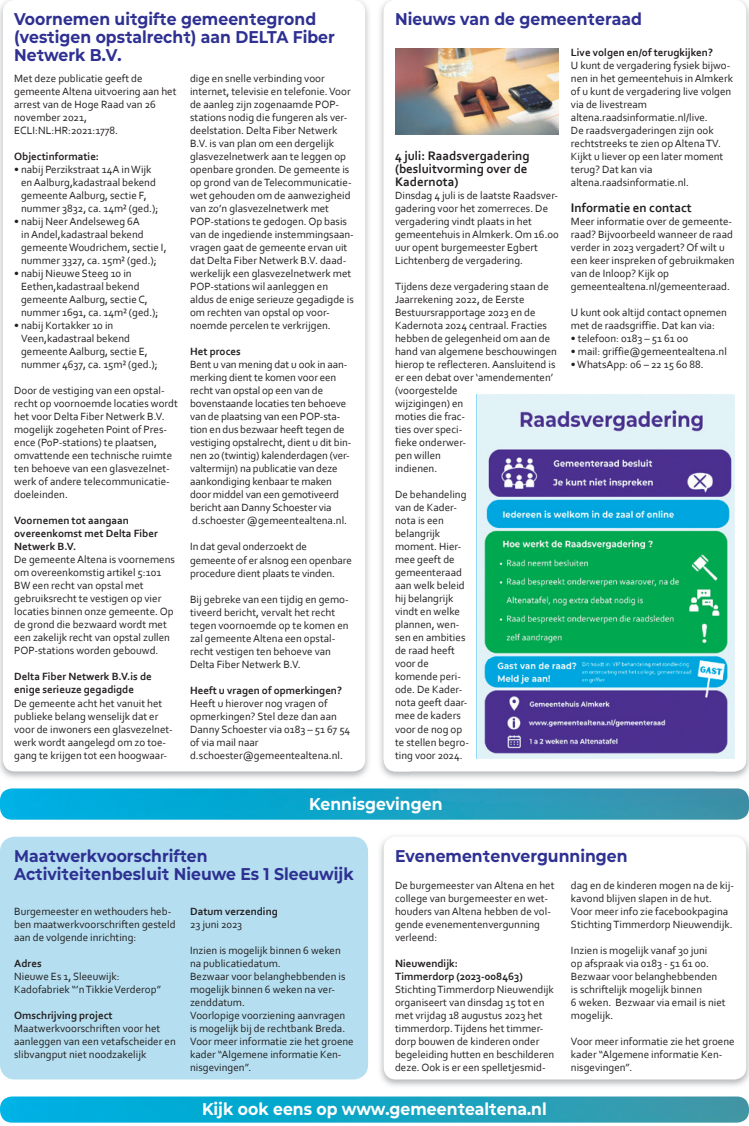
<style>
.page{position:relative;width:749px;height:1126px;background:#fff}
.page>*{position:absolute;margin:0;border:0;box-sizing:border-box;transform-origin:0 0}
.t1{font:700 17px/18px "Mont Altena";color:#2e3092}
.t2{font:700 17px "Mont Altena";color:#fff}
.t3{font:700 13px/13px "Corbel";color:#231f20}
.t4{font:11px/13px "Corbel";color:#231f20}
.t5{font:700 11px/13px "Corbel";color:#231f20}
.t6{font:11px "Corbel";letter-spacing:-.02em;color:#231f20}
</style>
<div class="page">
<img style="left:0;top:0;width:369px;height:778px">
<div style="left:3px;top:0;width:362px;height:771px;background:#fff;border-radius:12px"></div>
<img style="left:380px;top:0;width:30px;height:778px">
<img style="left:715px;top:0;width:33px;height:778px">
<div style="left:383px;top:0;width:363px;height:771px;background:#fff;border-radius:12px"></div>
<img style="left:395px;top:48px;width:163px;height:86px">
<img style="left:477px;top:394px;width:257px;height:364px">
<img style="left:380px;top:836px;width:368px;height:250px">
<div style="left:383px;top:836px;width:363px;height:243px;background:#fff;border-radius:12px"></div>
<img style="left:0;top:788px;width:748px;height:31px">
<div style="left:1px;top:838px;width:365px;height:239px;background:#b5dff0;border-radius:13px"></div>
<div style="left:0;top:836px;width:368px;height:243px;border:3px solid #b5dff0;border-radius:13px"></div>
<img style="left:0;top:1096px;width:748px;height:26px">
<h1 class="t1" style="left:14px;top:9px;width:322px">Voornemen uitgifte gemeentegrond (vestigen opstalrecht) aan DELTA Fiber<br>Netwerk B.V.</h1>
<p class="t4" style="left:14px;top:72px;width:164px">Met deze publicatie geeft de gemeente Altena uitvoering aan het arrest van de Hoge Raad van 26 november 2021,<br>ECLI:NL:HR:2021:1778.</p>
<p class="t5" style="left:14px;top:150px;width:86px">Objectinformatie:</p>
<p class="t4" style="left:21px;top:163px;width:139px;text-indent:-7px">• nabij Perzikstraat 14A in Wijk en Aalburg,kadastraal bekend gemeente Aalburg, sectie F, nummer 3832, ca. 14m² (ged.);</p>
<p class="t4" style="left:21px;top:215px;width:147px;text-indent:-7px">• nabij Neer Andelseweg 6A<br>in Andel,kadastraal bekend gemeente Woudrichem, sectie I, nummer 3327, ca. 15m² (ged.);</p>
<p class="t4" style="left:21px;top:267px;width:139px;text-indent:-7px">• nabij Nieuwe Steeg 10 in<br>Eethen,kadastraal bekend gemeente Aalburg, sectie C, nummer 1691, ca. 14m² (ged.);</p>
<p class="t4" style="left:21px;top:319px;width:138px;text-indent:-7px">• nabij Kortakker 10 in<br>Veen,kadastraal bekend gemeente Aalburg, sectie E, nummer 4637, ca. 15m² (ged.);</p>
<p class="t4" style="left:14px;top:384px;width:165px">Door de vestiging van een opstal&shy;recht op voornoemde locaties wordt het voor Delta Fiber Netwerk B.V. mogelijk zogeheten Point of Pres&shy;ence (PoP-stations) te plaatsen, omvattende een technische ruimte ten behoeve van een glasvezelnet&shy;werk of andere telecommunicatie&shy;doeleinden.</p>
<p class="t5" style="left:14px;top:514px;width:145px">Voornemen tot aangaan overeenkomst met Delta Fiber<br>Netwerk B.V.</p>
<p class="t4" style="left:14px;top:553px;width:162px">De gemeente Altena is voornemens om overeenkomstig artikel 5:101<br>BW een recht van opstal met gebruiksrecht te vestigen op vier locaties binnen onze gemeente. Op de grond die bezwaard wordt met een zakelijk recht van opstal zullen<br>POP-stations worden gebouwd.</p>
<p class="t5" style="left:14px;top:670px;width:139px">Delta Fiber Netwerk B.V.is de enige serieuze gegadigde</p>
<p class="t4" style="left:14px;top:696px;width:160px">De gemeente acht het vanuit het publieke belang wenselijk dat er voor de inwoners een glasvezelnet&shy;werk wordt aangelegd om zo toe&shy;gang te krijgen tot een hoogwaar-</p>
<p class="t4" style="left:190px;top:72px;width:165px">dige en snelle verbinding voor internet, televisie en telefonie. Voor de aanleg zijn zogenaamde POP&shy;stations nodig die fungeren als ver&shy;deelstation. Delta Fiber Netwerk B.V. is van plan om een dergelijk glasvezelnetwerk aan te leggen op openbare gronden. De gemeente is op grond van de Telecommunicatie&shy;wet gehouden om de aanwezigheid van zo’n glasvezelnetwerk met POP-stations te gedogen. Op basis van de ingediende instemmingsaan&shy;vragen gaat de gemeente ervan uit dat Delta Fiber Netwerk B.V. daad&shy;werkelijk een glasvezelnetwerk met POP-stations wil aanleggen en aldus de enige serieuze gegadigde is om rechten van opstal op voor&shy;noemde percelen te verkrijgen.</p>
<p class="t5" style="left:190px;top:345px;width:52px">Het proces</p>
<p class="t4" style="left:190px;top:358px;width:163px">Bent u van mening dat u ook in aan&shy;merking dient te komen voor een recht van opstal op een van de bovenstaande locaties ten behoeve van de plaatsing van een POP-sta&shy;tion en dus bezwaar heeft tegen de vestiging opstalrecht, dient u dit bin&shy;nen 20 (twintig) kalenderdagen (ver&shy;valtermijn) na publicatie van deze aankondiging kenbaar te maken door middel van een gemotiveerd bericht aan Danny Schoester via d.schoester @gemeentealtena.nl.</p>
<p class="t4" style="left:190px;top:540px;width:163px">In dat geval onderzoekt de gemeente of er alsnog een openbare procedure dient plaats te vinden.</p>
<p class="t4" style="left:190px;top:592px;width:160px">Bij gebreke van een tijdig en gemo&shy;tiveerd bericht, vervalt het recht tegen voornoemde op te komen en zal gemeente Altena een opstal&shy;recht vestigen ten behoeve van<br>Delta Fiber Netwerk B.V.</p>
<p class="t5" style="left:190px;top:683px;width:153px">Heeft u vragen of opmerkingen?</p>
<p class="t4" style="left:190px;top:696px;width:162px">Heeft u hierover nog vragen of opmerkingen? Stel deze dan aan<br>Danny Schoester via 0183 – 51 67 54 of via mail naar d.schoester@gemeentealtena.nl.</p>
<h1 class="t1" style="left:395px;top:9px;width:248px">Nieuws van de gemeenteraad</h1>
<p class="t3" style="left:395px;top:149px;width:136px">4 juli: Raadsvergadering (besluitvorming over de<br>Kadernota)</p>
<p class="t4" style="left:395px;top:189px;width:165px">Dinsdag 4 juli is de laatste Raadsver&shy;gadering voor het zomerreces. De vergadering vindt plaats in het gemeentehuis in Almkerk. Om 16.00 uur opent burgemeester Egbert<br>Lichtenberg de vergadering.</p>
<p class="t4" style="left:395px;top:280px;width:163px">Tijdens deze vergadering staan de<br>Jaarrekening 2022, de Eerste<br>Bestuursrapportage 2023 en de<br>Kadernota 2024 centraal. Fracties hebben de gelegenheid om aan de hand van algemene beschouwingen hierop te reflecteren. Aansluitend is er een debat over ‘amendementen’ (voorgestelde<br>wijzigingen) en<br>moties die frac-<br>ties over speci-<br>fieke onderwer-<br>pen willen<br>indienen.</p>
<p class="t4" style="left:395px;top:488px;width:75px">De behandeling van de Kader&shy;nota is een belangrijk moment. Hier&shy;mee geeft de gemeenteraad aan welk beleid hij belangrijk vindt en welke plannen, wen&shy;sen en ambities de raad heeft voor de komende peri&shy;ode. De Kader&shy;nota geeft daar&shy;mee de kaders voor de nog op te stellen begro&shy;ting voor 2024.</p>
<p class="t5" style="left:570px;top:46px;width:143px">Live volgen en/of terugkijken?</p>
<p class="t4" style="left:570px;top:59px;width:163px">U kunt de vergadering fysiek bijwo&shy;nen in het gemeentehuis in Almkerk of u kunt de vergadering live volgen via de livestream altena.raadsinformatie.nl/live.<br>De raadsvergaderingen zijn ook rechtstreeks te zien op Altena TV.<br>Kijkt u liever op een later moment terug? Dat kan via altena.raadsinformatie.nl.</p>
<p class="t3" style="left:570px;top:201px;width:122px">Informatie en contact</p>
<p class="t4" style="left:570px;top:215px;width:165px">Meer informatie over de gemeente&shy;raad? Bijvoorbeeld wanneer de raad verder in 2023 vergadert? Of wilt u een keer inspreken of gebruikmaken van de Inloop? Kijk op gemeentealtena.nl/gemeenteraad.</p>
<p class="t4" style="left:570px;top:306px;width:157px">U kunt ook altijd contact opnemen met de raadsgriffie. Dat kan via:</p>
<p class="t4" style="left:570px;top:332px;width:119px">• telefoon: 0183 – 51 61 0o</p>
<p class="t4" style="left:570px;top:345px;width:157px">• mail: griffie@gemeentealtena.nl</p>
<p class="t4" style="left:570px;top:358px;width:134px">• WhatsApp: 06 – 22 15 60 88.</p>
<h1 class="t2" style="left:309px;top:792px;width:135px">Kennisgevingen</h1>
<h1 class="t1" style="left:14px;top:845px;width:341px">Maatwerkvoorschriften<br>Activiteitenbesluit Nieuwe Es 1 Sleeuwijk</h1>
<p class="t4" style="left:14px;top:904px;width:163px">Burgemeester en wethouders heb&shy;ben maatwerkvoorschriften gesteld aan de volgende inrichting:</p>
<p class="t5" style="left:14px;top:956px;width:29px">Adres</p>
<p class="t4" style="left:14px;top:969px;width:148px">Nieuwe Es 1, Sleeuwijk:<br>Kadofabriek “’n Tikkie Verderop”</p>
<p class="t5" style="left:14px;top:1008px;width:100px">Omschrijving project</p>
<p class="t4" style="left:14px;top:1021px;width:163px">Maatwerkvoorschriften voor het aanleggen van een vetafscheider en slibvangput niet noodzakelijk</p>
<h1 class="t1" style="left:395px;top:845px;width:234px">Evenementenvergunningen</h1>
<p class="t4" style="left:395px;top:878px;width:161px">De burgemeester van Altena en het college van burgemeester en wet&shy;houders van Altena hebben de vol&shy;gende evenementenvergunning verleend:</p>
<p class="t5" style="left:395px;top:956px;width:129px">Nieuwendijk:<br>Timmerdorp (2023-008463)</p>
<p class="t4" style="left:395px;top:982px;width:161px">Stichting Timmerdorp Nieuwendijk organiseert van dinsdag 15 tot en met vrijdag 18 augustus 2023 het timmerdorp. Tijdens het timmer&shy;dorp bouwen de kinderen onder begeleiding hutten en beschilderen deze. Ook is er een spelletjesmid-</p>
<p class="t4" style="left:570px;top:878px;width:164px">dag en de kinderen mogen na de kij&shy;kavond blijven slapen in de hut.<br>Voor meer info zie facebookpagina Stichting Timmerdorp Nieuwendijk.</p>
<p class="t4" style="left:570px;top:943px;width:156px">Inzien is mogelijk vanaf 30 juni<br>op afspraak via 0183 - 51 61 00.<br>Bezwaar voor belanghebbenden is schriftelijk mogelijk binnen<br>6 weken. Bezwaar via email is niet mogelijk.</p>
<p class="t4" style="left:570px;top:1034px;width:165px">Voor meer informatie zie het groene kader “Algemene informatie Ken&shy;nisgevingen”.</p>
<p class="t5" style="left:190px;top:904px;width:89px">Datum verzending</p>
<p class="t6" style="left:190px;top:917px;width:54px">23 juni 2023</p>
<p class="t4" style="left:190px;top:943px;width:165px">Inzien is mogelijk binnen 6 weken na publicatiedatum.<br>Bezwaar voor belanghebbenden is mogelijk binnen 6 weken na ver&shy;zenddatum.<br>Voorlopige voorziening aanvragen is mogelijk bij de rechtbank Breda.<br>Voor meer informatie zie het groene kader “Algemene informatie Ken&shy;nisgevingen”.</p>
<h1 class="t2" style="left:202px;top:1096px;width:346px">Kijk ook eens op www.gemeentealtena.nl</h1>
</div>
